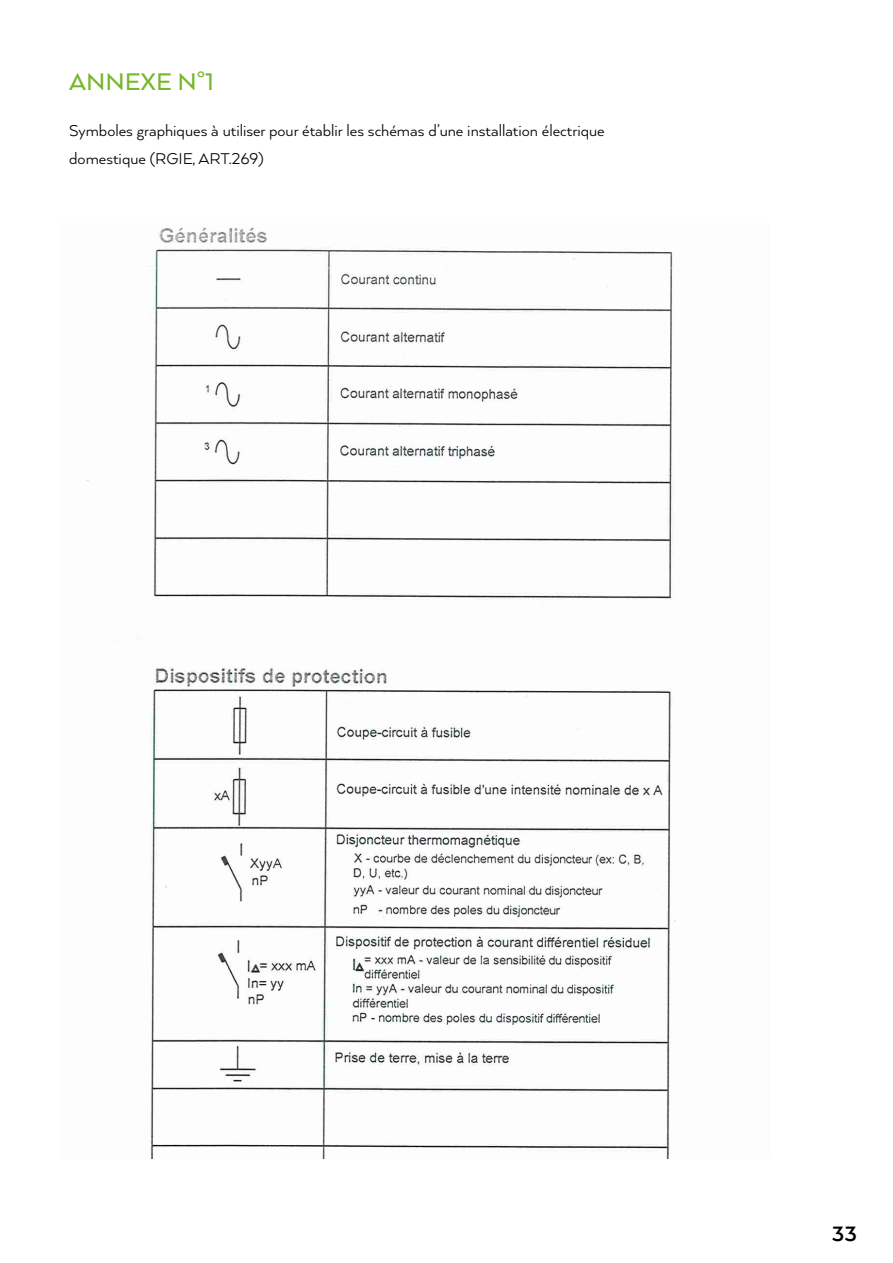
<style>
.page{position:relative;width:893px;height:1263px;background:#fff}
.page>*{position:absolute;margin:0;border:0;box-sizing:border-box;transform-origin:0 0}
.t1{font:500 27.75px "Arquitecta";color:#76b82a}
.t2{font:700 24px "Arquitecta";color:#000}
.t3{font:18px/28.2px "Arquitecta";color:#000}
</style>
<div class="page">
<img style="left:86px;top:227px;width:624px;height:931px">
<h1 class="t1" style="left:69px;top:64px;width:147px">ANNEXE N°1</h1>
<p class="t3" style="left:69px;top:116px;width:537px">Symboles graphiques à utiliser pour établir les schémas d’une installation électrique domestique (RGIE, ART.269)</p>
<h2 class="t2" style="left:832px;top:1219px;width:27px">33</h2>
</div>
